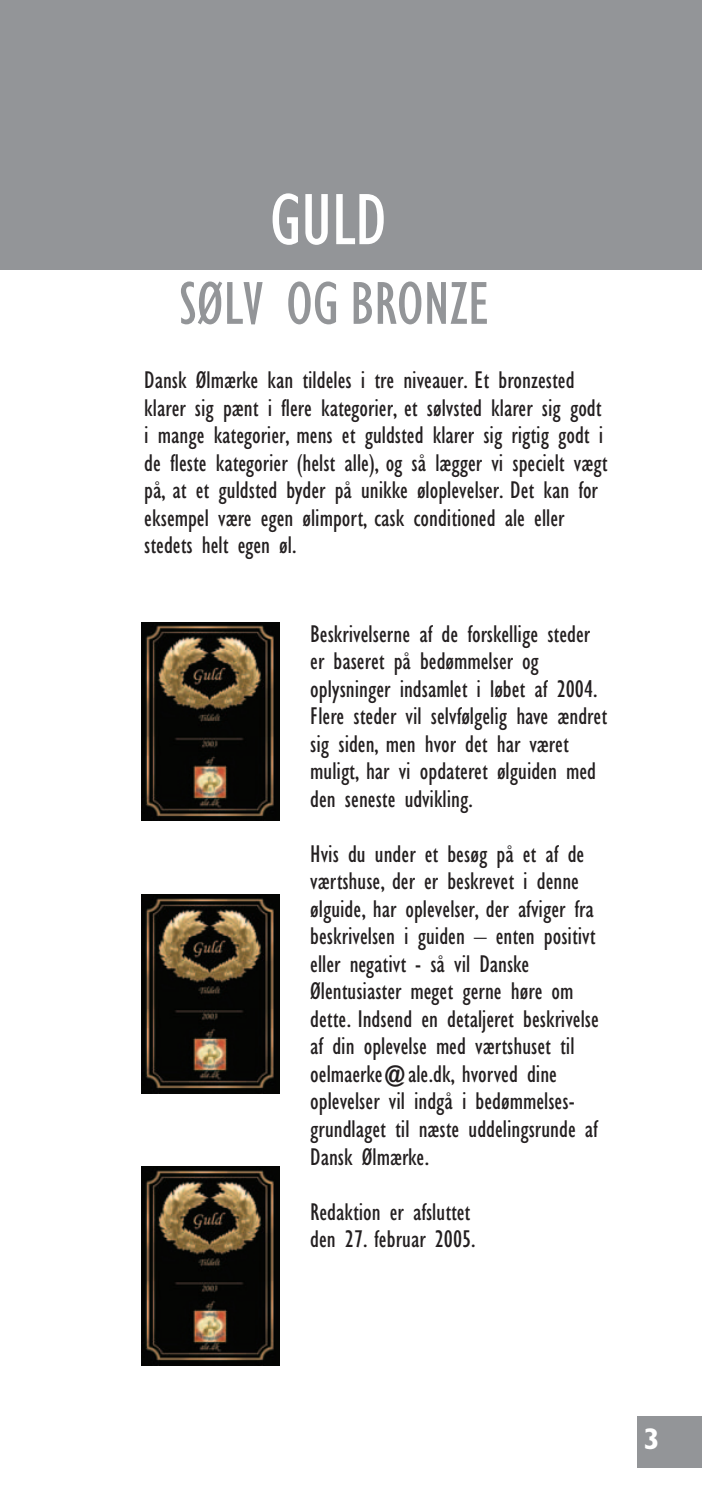
<style>
.page{position:relative;width:702px;height:1489px;background:#fff}
.page>*{position:absolute;margin:0;border:0;box-sizing:border-box;transform-origin:0 0}
.t1{font:condensed 75px "Gill Sans";color:#fff}
.t2{font:condensed 62.5px "Gill Sans";color:#939598}
.t3{font:700 30px "Gill Sans";color:#fff}
.t4{font:condensed 25px/27.5px "Gill Sans";color:#231f20}
</style>
<div class="page">
<div style="left:637px;top:1416px;width:65px;height:51px;background:#939598"></div>
<div style="left:0;top:0;width:702px;height:269px;background:#939598"></div>
<img style="left:142px;top:622px;width:138px;height:198px">
<img style="left:142px;top:894px;width:138px;height:198px">
<img style="left:142px;top:1166px;width:138px;height:199px">
<h1 class="t1" style="left:270px;top:190px;width:118px">GULD</h1>
<h2 class="t2" style="left:179px;top:279px;width:313px">SØLV OG BRONZE</h2>
<p class="t4" style="left:144px;top:368px;width:464px">Dansk Ølmærke kan tildeles i tre niveauer. Et bronzested klarer sig pænt i flere kategorier, et sølvsted klarer sig godt i mange kategorier, mens et guldsted klarer sig rigtig godt i de fleste kategorier (helst alle), og så lægger vi specielt vægt på, at et guldsted byder på unikke øloplevelser. Det kan for eksempel være egen ølimport, cask conditioned ale eller stedets helt egen øl.</p>
<p class="t4" style="left:310px;top:622px;width:298px">Beskrivelserne af de forskellige steder er baseret på bedømmelser og oplysninger indsamlet i løbet af 2004.<br>Flere steder vil selvfølgelig have ændret sig siden, men hvor det har været muligt, har vi opdateret ølguiden med den seneste udvikling.</p>
<p class="t4" style="left:310px;top:842px;width:290px">Hvis du under et besøg på et af de værtshuse, der er beskrevet i denne ølguide, har oplevelser, der afviger fra beskrivelsen i guiden – enten positivt eller negativt - så vil Danske Ølentusiaster meget gerne høre om dette. Indsend en detaljeret beskrivelse af din oplevelse med værtshuset til oelmaerke@ale.dk, hvorved dine oplevelser vil indgå i bedømmelses&shy;grundlaget til næste uddelingsrunde af Dansk Ølmærke.</p>
<p class="t4" style="left:310px;top:1199px;width:167px">Redaktion er afsluttet den 27. februar 2005.</p>
<p class="t3" style="left:643px;top:1427px;width:18px">3</p>
</div>
